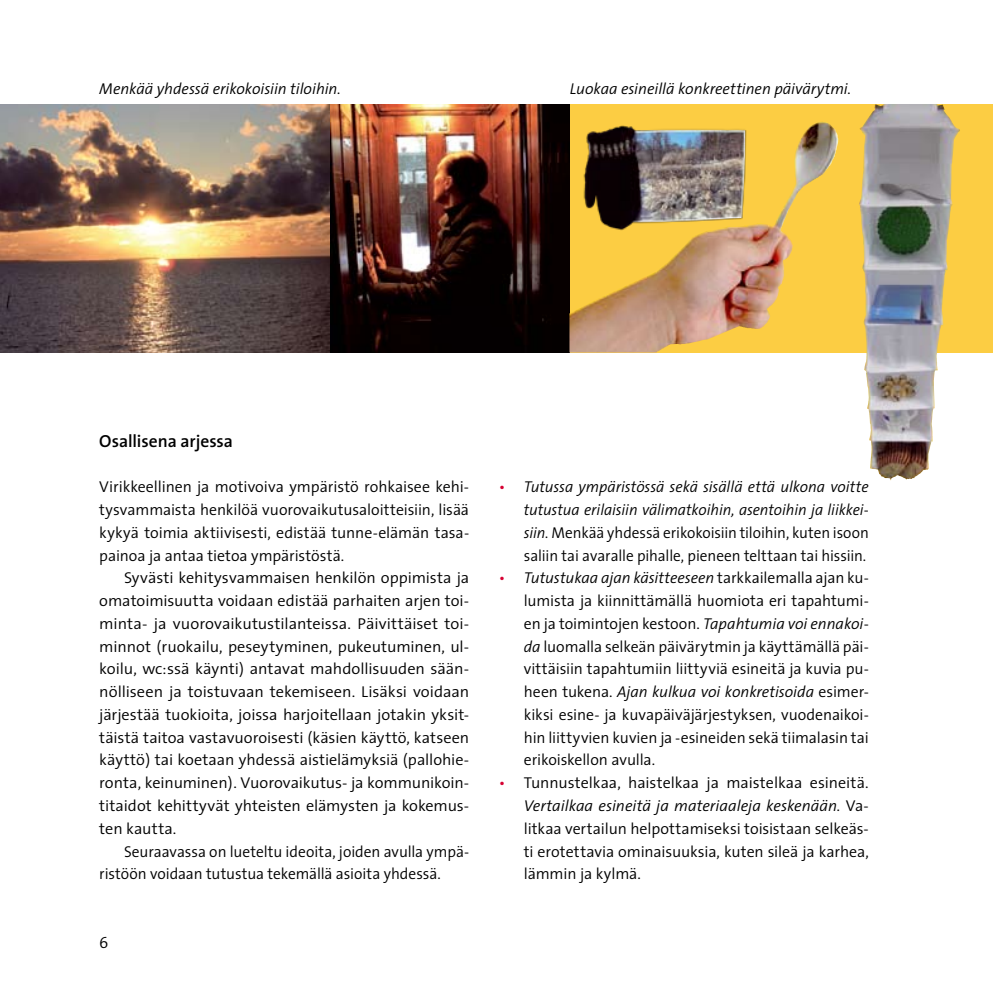
<style>
.page{position:relative;width:993px;height:993px;background:#fff}
.page>*{position:absolute;margin:0;border:0;box-sizing:border-box;transform-origin:0 0}
.t1{font:600 17.5px "The Sans";color:#000}
.t2{font:300 15.75px/22.8px "The Sans";letter-spacing:-.005em;color:#000;text-align:justify}
.t3{font:italic 300 15.75px/22.8px "The Sans";letter-spacing:-.005em;color:#000;text-align:justify}
.t4{font:300 15.75px "The Sans";letter-spacing:-.005em;color:#000;scale:1.04 1}
.s1{font-style:normal;color:#d60032}
.s2{font-style:normal}
.s3{color:#d60032}
.s4{font-style:italic}
</style>
<div class="page">
<img style="left:569px;top:104px;width:423px;height:248px">
<img style="left:0;top:104px;width:330px;height:248px">
<img style="left:330px;top:104px;width:239px;height:248px">
<img style="left:859px;top:104px;width:24px;height:64px">
<img style="left:580px;top:110px;width:168px;height:127px">
<img style="left:621px;top:122px;width:198px;height:165px">
<p class="t3" style="left:99px;top:77px;width:243px">Menkää yhdessä erikokoisiin tiloihin.</p>
<p class="t3" style="left:569px;top:77px;width:283px">Luokaa esineillä konkreettinen päivärytmi.</p>
<p class="t1" style="left:99px;top:426px;width:135px">Osallisena arjessa</p>
<p class="t2" style="left:99px;top:475px;width:371px">Virikkeellinen ja motivoiva ympäristö rohkaisee kehi-</p>
<p class="t2" style="left:99px;top:497px;width:371px">tysvammaista henkilöä vuorovaikutusaloitteisiin, lisää</p>
<p class="t2" style="left:99px;top:520px;width:371px">kykyä toimia aktiivisesti, edistää tunne-elämän tasa-</p>
<p class="t2" style="left:99px;top:543px;width:246px">painoa ja antaa tietoa ympäristöstä.</p>
<p class="t2" style="left:124px;top:566px;width:346px">Syvästi kehitysvammaisen henkilön oppimista ja</p>
<p class="t2" style="left:99px;top:588px;width:371px">omatoimisuutta voidaan edistää parhaiten arjen toi-</p>
<p class="t4" style="left:99px;top:610px;width:357px">minta- ja vuorovaikutustilanteissa. Päivittäiset toi-</p>
<p class="t2" style="left:99px;top:634px;width:371px">minnot (ruokailu, peseytyminen, pukeutuminen, ul-</p>
<p class="t4" style="left:99px;top:655px;width:357px">koilu, wc:ssä käynti) antavat mahdollisuuden sään-</p>
<p class="t4" style="left:99px;top:678px;width:357px">nölliseen ja toistuvaan tekemiseen. Lisäksi voidaan</p>
<p class="t2" style="left:99px;top:702px;width:371px">järjestää tuokioita, joissa harjoitellaan jotakin yksit-</p>
<p class="t2" style="left:99px;top:725px;width:371px">täistä taitoa vastavuoroisesti (käsien käyttö, katseen</p>
<p class="t2" style="left:99px;top:748px;width:371px">käyttö) tai koetaan yhdessä aistielämyksiä (pallohie-</p>
<p class="t2" style="left:99px;top:770px;width:371px">ronta, keinuminen). Vuorovaikutus- ja kommunikoin-</p>
<p class="t2" style="left:99px;top:793px;width:371px">titaidot kehittyvät yhteisten elämysten ja kokemus-</p>
<p class="t2" style="left:99px;top:816px;width:79px">ten kautta.</p>
<p class="t2" style="left:124px;top:839px;width:346px">Seuraavassa on lueteltu ideoita, joiden avulla ympä-</p>
<p class="t2" style="left:99px;top:861px;width:343px">ristöön voidaan tutustua tekemällä asioita yhdessä.</p>
<p class="t2" style="left:99px;top:930px;width:11px">6</p>
<p class="t3" style="left:523px;top:475px;width:346px;text-indent:-25px"><span class="s1">•</span> Tutussa ympäristössä sekä sisällä että ulkona voitte tutustua erilaisiin välimatkoihin, asentoihin ja liikkei&shy;siin. <span class="s2">Menkää yhdessä erikokoisiin tiloihin, kuten isoon saliin tai avaralle pihalle, pieneen telttaan tai hissiin.</span></p>
<p class="t2" style="left:523px;top:566px;width:346px;text-indent:-25px"><span class="s3">•</span> <span class="s4">Tutustukaa ajan käsitteeseen</span> tarkkailemalla ajan ku&shy;lumista ja kiinnittämällä huomiota eri tapahtumi&shy;en ja toimintojen kestoon. <span class="s4">Tapahtumia voi ennakoi&shy;da</span> luomalla selkeän päivärytmin ja käyttämällä päi&shy;vittäisiin tapahtumiin liittyviä esineitä ja kuvia pu&shy;heen tukena. <span class="s4">Ajan kulkua voi konkretisoida</span> esimer&shy;kiksi esine- ja kuvapäiväjärjestyksen, vuodenaikoi&shy;hin liittyvien kuvien ja -esineiden sekä tiimalasin tai erikoiskellon avulla.</p>
<p class="t2" style="left:523px;top:770px;width:346px;text-indent:-25px"><span class="s3">•</span> Tunnustelkaa, haistelkaa ja maistelkaa esineitä.<br><span class="s4">Vertailkaa esineitä ja materiaaleja keskenään.</span> Va&shy;litkaa vertailun helpottamiseksi toisistaan selkeäs&shy;ti erotettavia ominaisuuksia, kuten sileä ja karhea, lämmin ja kylmä.</p>
</div>
